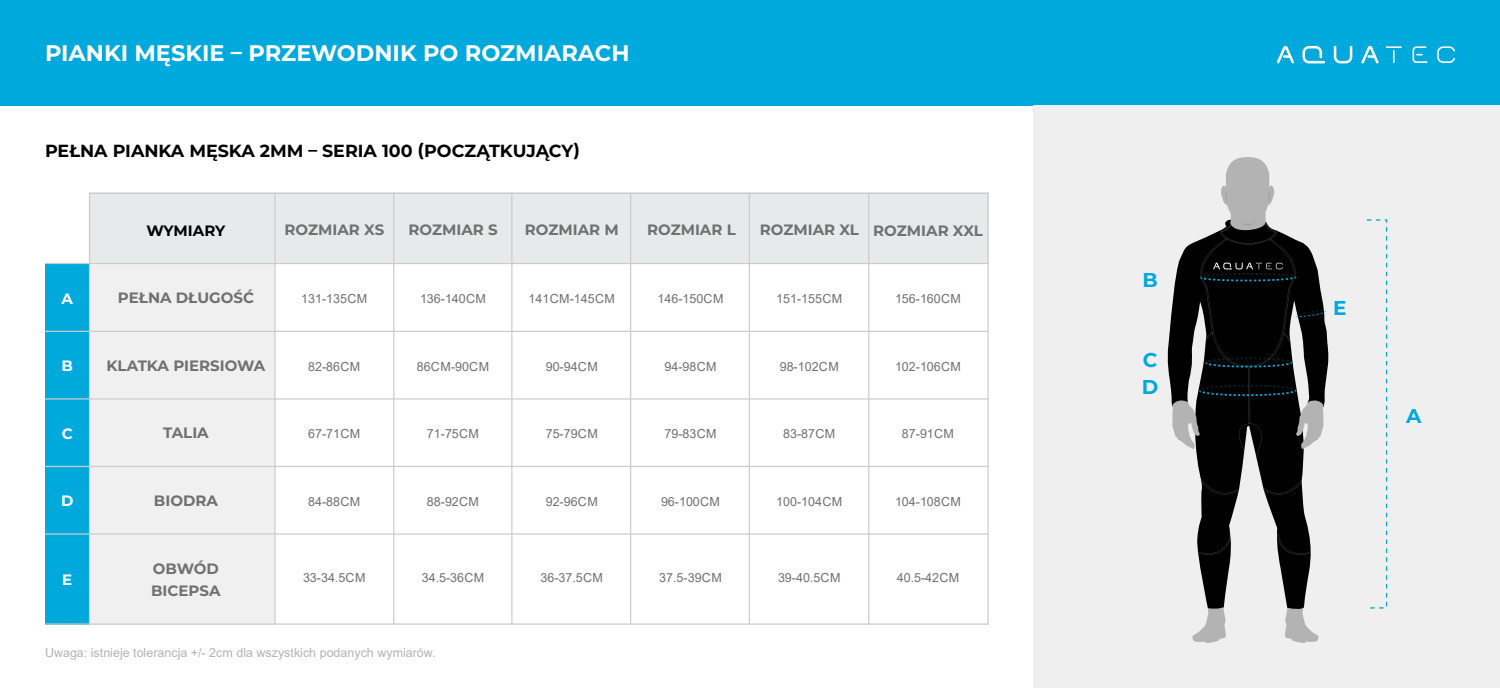
<style>
.page{position:relative;width:1500px;height:688px;background:#fff}
.page>*{position:absolute;margin:0;border:0;box-sizing:border-box;transform-origin:0 0}
.t1{font:700 22.5px "Montserrat";color:#fff}
.t2{font:700 20px "Montserrat";color:#00a8db}
.t3{font:700 17.5px "Montserrat";color:#000}
.t4{font:700 15px "Montserrat";color:#707070}
.t5{font:700 15px "Montserrat";letter-spacing:-.005em;color:#000}
.t6{font:700 15px "Montserrat";color:#fff}
.t7{font:12.5px "Arial";color:#707070}
.t8{font:12.5px "Arial";color:#808080}
.t9{font:12.5px "Arial";letter-spacing:.02em;color:#707070}
</style>
<div class="page">
<div style="left:0;top:0;width:1500px;height:106px;background:#00a9db"></div>
<div style="left:1034px;top:106px;width:466px;height:582px;background:#f0eff0"></div>
<div style="left:89px;top:264px;width:186px;height:360px;background:#f0f0f0"></div>
<div style="left:89px;top:192px;width:900px;height:72px;background:#e6eaeb"></div>
<div style="left:45px;top:264px;width:44px;height:360px;background:#00a9db"></div>
<hr style="left:274px;top:193px;width:2px;height:431px;background:#ccc">
<hr style="left:89px;top:193px;width:1px;height:431px;background:#ccc">
<hr style="left:89px;top:193px;width:899px;height:1px;background:#ccc">
<hr style="left:45px;top:263px;width:943px;height:1px;background:#ccc">
<hr style="left:45px;top:331px;width:943px;height:1px;background:#ccc">
<hr style="left:45px;top:398px;width:943px;height:1px;background:#ccc">
<hr style="left:45px;top:466px;width:943px;height:1px;background:#ccc">
<hr style="left:45px;top:533px;width:943px;height:1px;background:#ccc">
<hr style="left:45px;top:623px;width:943px;height:1px;background:#ccc">
<hr style="left:393px;top:193px;width:1px;height:431px;background:#ccc">
<hr style="left:511px;top:193px;width:1px;height:431px;background:#ccc">
<hr style="left:630px;top:193px;width:1px;height:431px;background:#ccc">
<hr style="left:749px;top:193px;width:1px;height:431px;background:#ccc">
<hr style="left:868px;top:193px;width:1px;height:431px;background:#ccc">
<hr style="left:988px;top:193px;width:1px;height:431px;background:#ccc">
<svg style="left:1277px;top:46px;width:17px;height:17px"></svg>
<svg style="left:1361px;top:46px;width:18px;height:17px"></svg>
<svg style="left:1334px;top:46px;width:18px;height:17px"></svg>
<svg style="left:1303px;top:46px;width:22px;height:17px"></svg>
<svg style="left:1437px;top:46px;width:18px;height:17px"></svg>
<svg style="left:1413px;top:46px;width:15px;height:17px"></svg>
<svg style="left:1386px;top:46px;width:16px;height:17px"></svg>
<svg style="left:1367px;top:219px;width:20px;height:389px"></svg>
<svg style="left:1192px;top:610px;width:34px;height:33px"></svg>
<svg style="left:1285px;top:610px;width:34px;height:33px"></svg>
<svg style="left:1167px;top:309px;width:162px;height:301px"></svg>
<svg style="left:1172px;top:157px;width:154px;height:397px"></svg>
<p class="t1" style="left:45px;top:37px;width:586px">PIANKI MĘSKIE – PRZEWODNIK PO ROZMIARACH</p>
<p class="t3" style="left:45px;top:138px;width:537px">PEŁNA PIANKA MĘSKA 2MM – SERIA 100 (POCZĄTKUJĄCY)</p>
<p class="t5" style="left:147px;top:219px;width:80px">WYMIARY</p>
<p class="t4" style="left:285px;top:219px;width:101px">ROZMIAR XS</p>
<p class="t4" style="left:409px;top:219px;width:91px">ROZMIAR S</p>
<p class="t4" style="left:525px;top:219px;width:95px">ROZMIAR M</p>
<p class="t4" style="left:647px;top:219px;width:90px">ROZMIAR L</p>
<p class="t4" style="left:760px;top:219px;width:101px">ROZMIAR XL</p>
<p class="t4" style="left:873px;top:219px;width:111px">ROZMIAR XXL</p>
<p class="t6" style="left:62px;top:287px;width:13px">A</p>
<p class="t4" style="left:118px;top:287px;width:138px">PEŁNA DŁUGOŚĆ</p>
<p class="t7" style="left:301px;top:290px;width:67px">131-135CM</p>
<p class="t7" style="left:420px;top:290px;width:67px">136-140CM</p>
<p class="t7" style="left:529px;top:290px;width:88px">141CM-145CM</p>
<p class="t7" style="left:658px;top:290px;width:67px">146-150CM</p>
<p class="t7" style="left:776px;top:290px;width:67px">151-155CM</p>
<p class="t7" style="left:895px;top:290px;width:67px">156-160CM</p>
<p class="t6" style="left:62px;top:355px;width:13px">B</p>
<p class="t4" style="left:107px;top:354px;width:160px">KLATKA PIERSIOWA</p>
<p class="t7" style="left:308px;top:357px;width:54px">82-86CM</p>
<p class="t9" style="left:417px;top:357px;width:74px">86CM-90CM</p>
<p class="t7" style="left:546px;top:357px;width:54px">90-94CM</p>
<p class="t7" style="left:664px;top:357px;width:54px">94-98CM</p>
<p class="t7" style="left:780px;top:357px;width:61px">98-102CM</p>
<p class="t7" style="left:895px;top:357px;width:67px">102-106CM</p>
<p class="t6" style="left:62px;top:422px;width:12px">C</p>
<p class="t4" style="left:163px;top:422px;width:47px">TALIA</p>
<p class="t7" style="left:308px;top:425px;width:54px">67-71CM</p>
<p class="t7" style="left:427px;top:425px;width:54px">71-75CM</p>
<p class="t7" style="left:546px;top:425px;width:54px">75-79CM</p>
<p class="t7" style="left:664px;top:425px;width:54px">79-83CM</p>
<p class="t7" style="left:783px;top:425px;width:54px">83-87CM</p>
<p class="t7" style="left:902px;top:425px;width:54px">87-91CM</p>
<p class="t6" style="left:61px;top:490px;width:14px">D</p>
<p class="t4" style="left:154px;top:489px;width:65px">BIODRA</p>
<p class="t7" style="left:308px;top:492px;width:54px">84-88CM</p>
<p class="t7" style="left:427px;top:492px;width:54px">88-92CM</p>
<p class="t7" style="left:546px;top:492px;width:54px">92-96CM</p>
<p class="t7" style="left:661px;top:492px;width:61px">96-100CM</p>
<p class="t7" style="left:776px;top:492px;width:67px">100-104CM</p>
<p class="t7" style="left:895px;top:492px;width:67px">104-108CM</p>
<p class="t6" style="left:62px;top:568px;width:12px">E</p>
<p class="t4" style="left:153px;top:557px;width:68px">OBWÓD</p>
<p class="t4" style="left:151px;top:579px;width:71px">BICEPSA</p>
<p class="t7" style="left:303px;top:569px;width:64px">33-34.5CM</p>
<p class="t7" style="left:422px;top:569px;width:64px">34.5-36CM</p>
<p class="t7" style="left:541px;top:569px;width:64px">36-37.5CM</p>
<p class="t7" style="left:659px;top:569px;width:64px">37.5-39CM</p>
<p class="t7" style="left:778px;top:569px;width:64px">39-40.5CM</p>
<p class="t7" style="left:897px;top:569px;width:64px">40.5-42CM</p>
<p class="t8" style="left:45px;top:644px;width:392px">Uwaga: istnieje tolerancja +/- 2cm dla wszystkich podanych wymiarów.</p>
<p class="t2" style="left:1143px;top:265px;width:17px">B</p>
<p class="t2" style="left:1143px;top:345px;width:16px">C</p>
<p class="t2" style="left:1142px;top:372px;width:18px">D</p>
<p class="t2" style="left:1333px;top:293px;width:15px">E</p>
<p class="t2" style="left:1406px;top:401px;width:17px">A</p>
</div>
